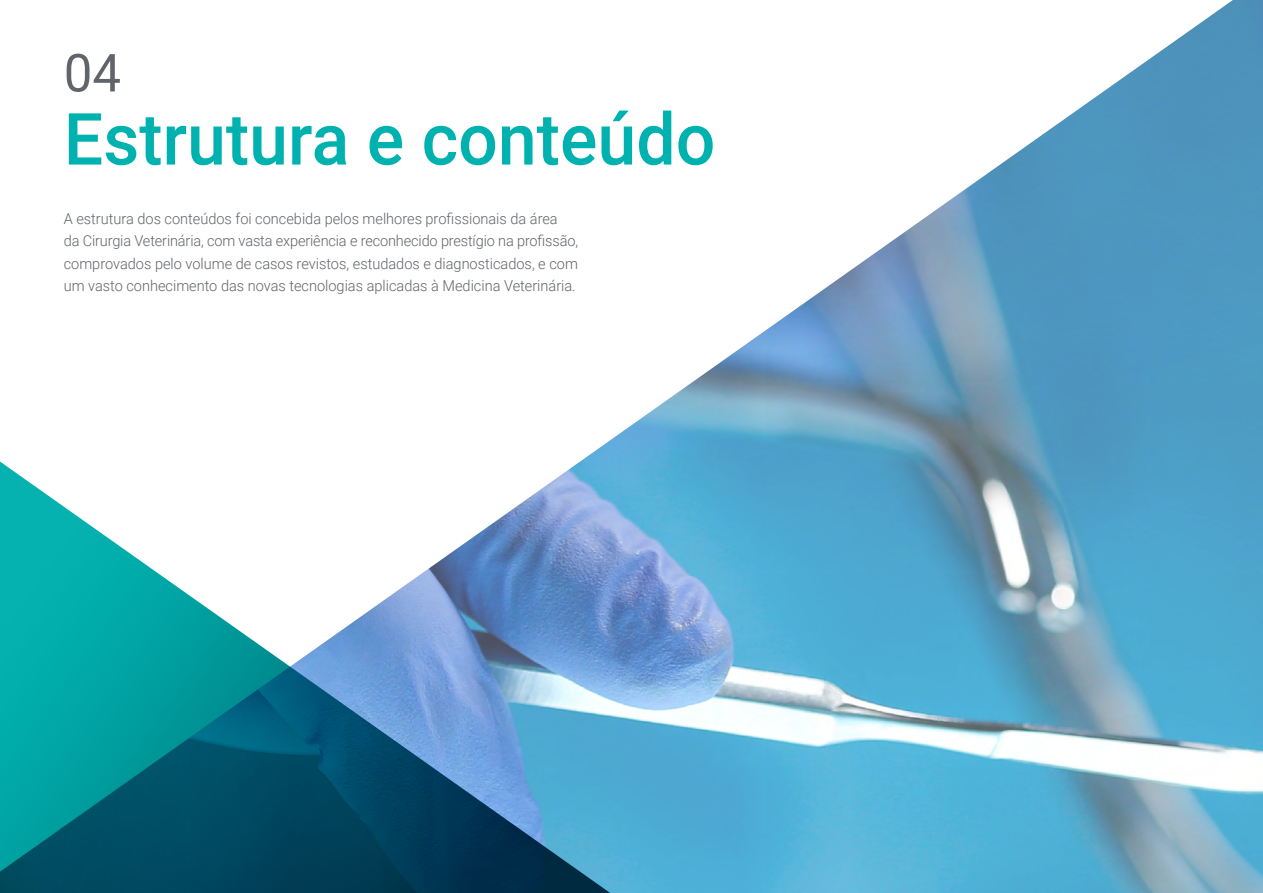
<style>
.page{position:relative;width:1263px;height:893px;background:#fff}
.page>*{position:absolute;margin:0;border:0;box-sizing:border-box;transform-origin:0 0}
.t1{font:500 72px "Roboto";color:#00b2af}
.t2{font:52.5px "Roboto";color:#61646a}
.t3{font:300 15px/22.5px "Roboto";color:#61646a}
</style>
<div class="page">
<img style="left:602px;top:0;width:661px;height:893px">
<svg style="left:0;top:446px;width:640px;height:447px"></svg>
<h2 class="t2" style="left:64px;top:36px;width:59px">04</h2>
<h1 class="t1" style="left:64px;top:89px;width:653px">Estrutura e conteúdo</h1>
<p class="t3" style="left:64px;top:207px;width:516px">A estrutura dos conteúdos foi concebida pelos melhores profissionais da área<br>da Cirurgia Veterinária, com vasta experiência e reconhecido prestígio na profissão, comprovados pelo volume de casos revistos, estudados e diagnosticados, e com um vasto conhecimento das novas tecnologias aplicadas à Medicina Veterinária.</p>
</div>
